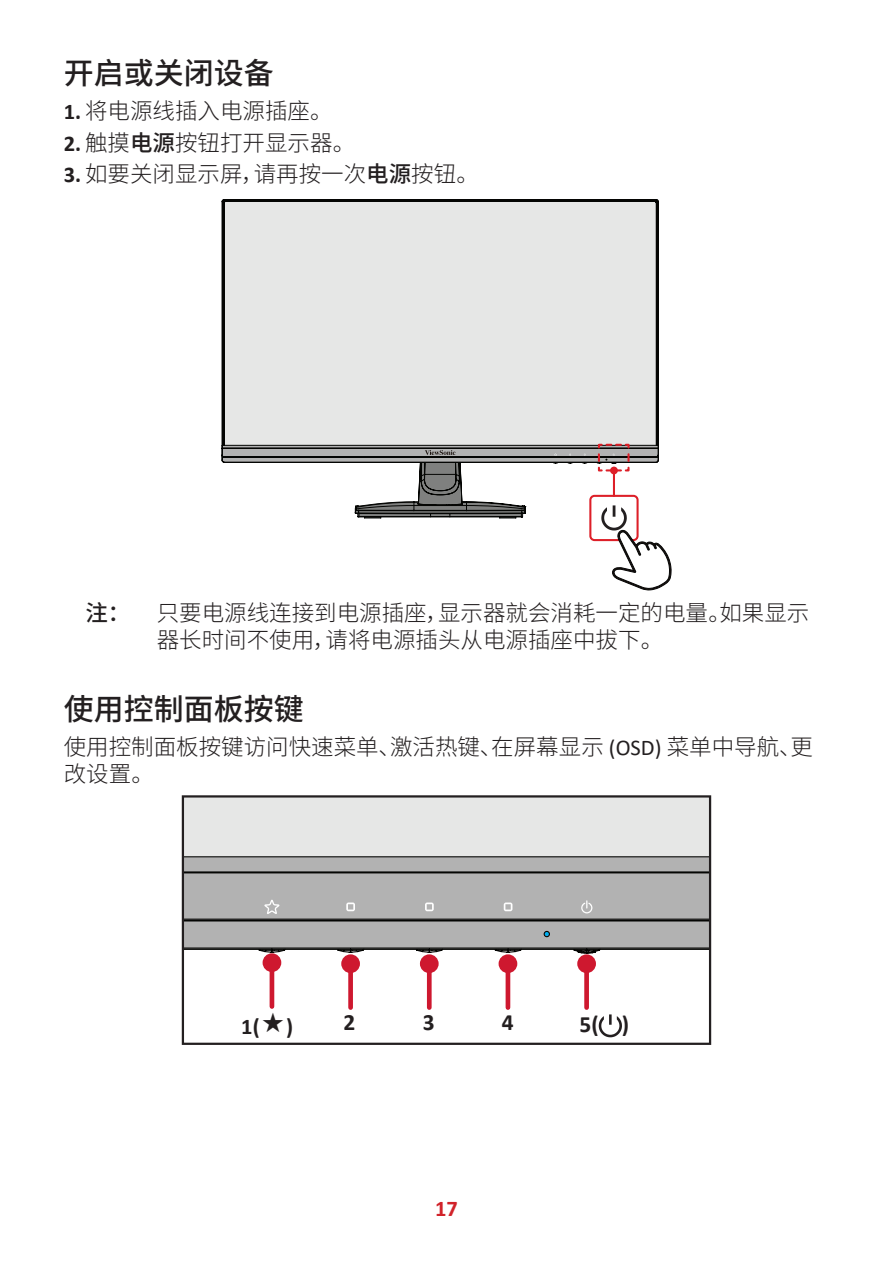
<style>
.page{position:relative;width:893px;height:1263px;background:#fff}
.page>*{position:absolute;margin:0;border:0;box-sizing:border-box;transform-origin:0 0}
.t1{font:500 30px "Noto Sans SC";color:#231f20}
.t2{font:700 23.4px "Calibri";color:#231f20}
.t3{font:300 22.5px/27px "Noto Sans SC";color:#231f20}
.t4{font:700 22.5px "Calibri";color:#231f20}
.t5{font:700 22.5px "Calibri";color:#d1232a}
.s1{font-family:"Calibri";font-weight:700}
.s2{font-weight:500}
.s3{font-family:"Calibri";font-weight:400}
</style>
<div class="page">
<svg style="left:222px;top:199px;width:437px;height:315px;background:#dddedd"></svg>
<svg style="left:355px;top:462px;width:171px;height:56px"></svg>
<svg style="left:425px;top:450px;width:31px;height:5px"></svg>
<div style="left:590px;top:496px;width:48px;height:44px;background:#fff;border-radius:4px"></div>
<div style="left:589px;top:495px;width:50px;height:46px;border:2px solid #dd1f28;border-radius:4px"></div>
<svg style="left:597px;top:443px;width:34px;height:29px"></svg>
<hr style="left:613px;top:470px;width:2px;height:27px;background:#dd1f28">
<div style="left:610px;top:467px;width:8px;height:7px;background:#dd1f28;border-radius:50%"></div>
<svg style="left:601px;top:505px;width:70px;height:85px"></svg>
<svg style="left:185px;top:798px;width:523px;height:240px"></svg>
<svg style="left:581px;top:900px;width:11px;height:13px"></svg>
<svg style="left:425px;top:902px;width:9px;height:9px"></svg>
<svg style="left:504px;top:902px;width:8px;height:9px"></svg>
<svg style="left:346px;top:902px;width:9px;height:9px"></svg>
<svg style="left:264px;top:900px;width:16px;height:14px"></svg>
<div style="left:182px;top:795px;width:529px;height:250px;border:2px solid #231f20"></div>
<hr style="left:270px;top:963px;width:4px;height:43px;background:#ce182f">
<div style="left:263px;top:953px;width:18px;height:19px;background:#ce182f;border-radius:50%"></div>
<div style="left:348px;top:964px;width:5px;height:43px;background:#ce182f"></div>
<div style="left:341px;top:954px;width:19px;height:19px;background:#ce182f;border-radius:50%"></div>
<div style="left:427px;top:964px;width:5px;height:43px;background:#ce182f"></div>
<div style="left:420px;top:954px;width:19px;height:19px;background:#ce182f;border-radius:50%"></div>
<hr style="left:506px;top:964px;width:4px;height:43px;background:#ce182f">
<div style="left:499px;top:954px;width:18px;height:19px;background:#ce182f;border-radius:50%"></div>
<div style="left:584px;top:964px;width:5px;height:43px;background:#ce182f"></div>
<div style="left:577px;top:954px;width:19px;height:19px;background:#ce182f;border-radius:50%"></div>
<svg style="left:599px;top:1014px;width:23px;height:23px"></svg>
<svg style="left:263px;top:1012px;width:20px;height:19px"></svg>
<h1 class="t1" style="left:64px;top:56px;width:211px">开启或关闭设备</h1>
<p class="t3" style="left:64px;top:98px;width:271px"><span class="s1">1.</span> 将电源线插入电源插座。</p>
<p class="t3" style="left:64px;top:129px;width:293px"><span class="s1">2.</span> 触摸<span class="s2">电源</span>按钮打开显示器。</p>
<p class="t3" style="left:64px;top:161px;width:417px"><span class="s1">3.</span> 如要关闭显示屏，请再按一次<span class="s2">电源</span>按钮。</p>
<p class="t3" style="left:157px;top:600px;width:654px;text-indent:-71px"><span class="s2">注：</span> 只要电源线连接到电源插座，显示器就会消耗一定的电量。如果显示器长时间不使用，请将电源插头从电源插座中拔下。</p>
<h1 class="t1" style="left:64px;top:692px;width:241px">使用控制面板按键</h1>
<p class="t3" style="left:64px;top:734px;width:751px">使用控制面板按键访问快速菜单、激活热键、在屏幕显示 <span class="s3">(OSD)</span> 菜单中导航、更改设置。</p>
<p class="t4" style="left:241px;top:1010px;width:53px">1( )</p>
<p class="t2" style="left:344px;top:1006px;width:13px">2</p>
<p class="t2" style="left:423px;top:1006px;width:13px">3</p>
<p class="t2" style="left:502px;top:1006px;width:13px">4</p>
<p class="t2" style="left:580px;top:1008px;width:51px">5( )</p>
<p class="t5" style="left:435px;top:1193px;width:24px">17</p>
</div>
